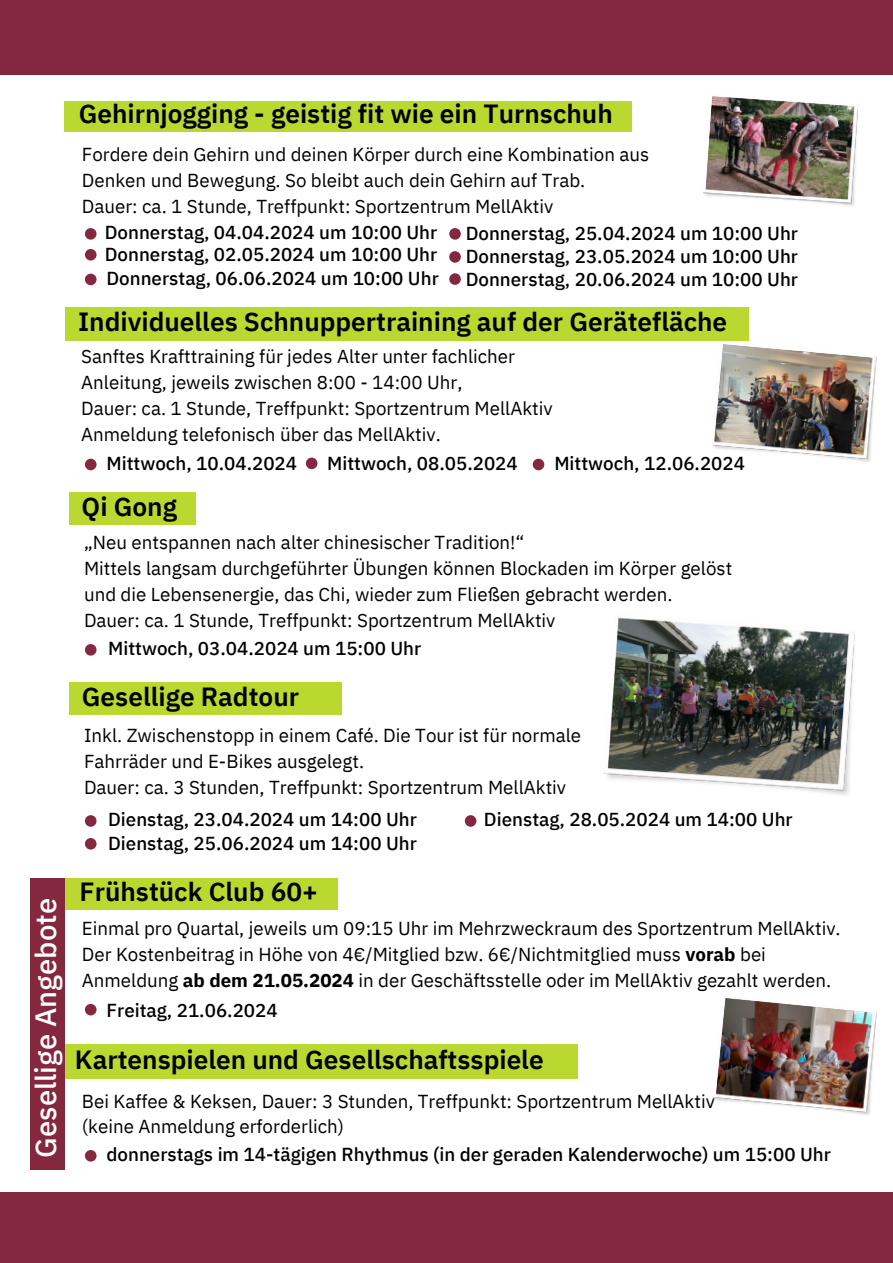
<style>
.page{position:relative;width:893px;height:1263px;background:#fff}
.page>*{position:absolute;margin:0;border:0;box-sizing:border-box;transform-origin:0 0}
.t1{font:500 29.25px "IBM Plex Sans Thai Looped";color:#fff}
.t2{font:600 26.25px "IBM Plex Sans Thai Looped";color:#000}
.t3{font:18.75px/25.9px "IBM Plex Sans Thai Looped";color:#000}
.t4{font:500 18.75px "IBM Plex Sans Thai Looped";color:#000}
.s1{font-weight:700}
</style>
<div class="page">
<div style="left:0;top:0;width:893px;height:75px;background:#84283f"></div>
<div style="left:65px;top:101px;width:567px;height:31px;background:#bbd830"></div>
<div style="left:65px;top:878px;width:272px;height:31px;background:#bbd830"></div>
<div style="left:58px;top:1044px;width:519px;height:35px;background:#bbd830"></div>
<div style="left:69px;top:682px;width:273px;height:32px;background:#bbd830"></div>
<div style="left:31px;top:878px;width:34px;height:292px;background:#84283f"></div>
<div style="left:0;top:1192px;width:893px;height:71px;background:#84283f"></div>
<img style="left:713px;top:998px;width:164px;height:117px">
<div style="left:69px;top:493px;width:126px;height:32px;background:#bbd830"></div>
<svg style="left:84px;top:249px;width:13px;height:12px"></svg>
<svg style="left:84px;top:1150px;width:13px;height:11px"></svg>
<svg style="left:84px;top:1004px;width:13px;height:11px"></svg>
<svg style="left:85px;top:644px;width:12px;height:12px"></svg>
<img style="left:703px;top:96px;width:156px;height:110px">
<svg style="left:449px;top:251px;width:12px;height:12px"></svg>
<svg style="left:85px;top:228px;width:12px;height:12px"></svg>
<img style="left:603px;top:617px;width:252px;height:178px">
<svg style="left:85px;top:815px;width:12px;height:12px"></svg>
<img style="left:712px;top:344px;width:165px;height:118px">
<div style="left:65px;top:307px;width:683px;height:33px;background:#bbd830"></div>
<svg style="left:84px;top:459px;width:13px;height:11px"></svg>
<svg style="left:305px;top:458px;width:13px;height:11px"></svg>
<svg style="left:532px;top:459px;width:13px;height:11px"></svg>
<svg style="left:449px;top:228px;width:12px;height:12px"></svg>
<svg style="left:84px;top:274px;width:13px;height:11px"></svg>
<svg style="left:449px;top:273px;width:12px;height:12px"></svg>
<svg style="left:85px;top:838px;width:12px;height:11px"></svg>
<svg style="left:464px;top:815px;width:13px;height:12px"></svg>
<p class="t1" style="left:29px;top:1158px;width:261px;rotate:-90deg">Gesellige Angebote</p>
<h3 class="t2" style="left:79px;top:99px;width:535px">Gehirnjogging - geistig fit wie ein Turnschuh</h3>
<p class="t3" style="left:82px;top:141px;width:569px">Fordere dein Gehirn und deinen Körper durch eine Kombination aus</p>
<p class="t3" style="left:82px;top:167px;width:505px">Denken und Bewegung. So bleibt auch dein Gehirn auf Trab.</p>
<h3 class="t3" style="left:82px;top:193px;width:473px">Dauer: ca. 1 Stunde, Treffpunkt: Sportzentrum MellAktiv</h3>
<p class="t4" style="left:466px;top:222px;width:334px">Donnerstag, 25.04.2024 um 10:00 Uhr</p>
<h2 class="t4" style="left:466px;top:268px;width:334px">Donnerstag, 20.06.2024 um 10:00 Uhr</h2>
<p class="t4" style="left:105px;top:221px;width:334px">Donnerstag, 04.04.2024 um 10:00 Uhr</p>
<p class="t4" style="left:105px;top:244px;width:334px">Donnerstag, 02.05.2024 um 10:00 Uhr</p>
<p class="t4" style="left:466px;top:245px;width:334px">Donnerstag, 23.05.2024 um 10:00 Uhr</p>
<p class="t4" style="left:106px;top:267px;width:334px">Donnerstag, 06.06.2024 um 10:00 Uhr</p>
<p class="t2" style="left:78px;top:307px;width:650px">Individuelles Schnuppertraining auf der Gerätefläche</p>
<p class="t3" style="left:81px;top:344px;width:435px">Sanftes Krafttraining für jedes Alter unter fachlicher<br>Anleitung, jeweils zwischen 8:00 - 14:00 Uhr,</p>
<h2 class="t3" style="left:81px;top:395px;width:473px">Dauer: ca. 1 Stunde, Treffpunkt: Sportzentrum MellAktiv<br>Anmeldung telefonisch über das MellAktiv.</h2>
<p class="t4" style="left:106px;top:452px;width:192px">Mittwoch, 10.04.2024</p>
<p class="t4" style="left:327px;top:452px;width:192px">Mittwoch, 08.05.2024</p>
<p class="t4" style="left:554px;top:452px;width:192px">Mittwoch, 12.06.2024</p>
<p class="t2" style="left:82px;top:491px;width:97px">Qi Gong</p>
<p class="t3" style="left:84px;top:530px;width:442px">„Neu entspannen nach alter chinesischer Tradition!“</p>
<p class="t3" style="left:84px;top:555px;width:649px">Mittels langsam durchgeführter Übungen können Blockaden im Körper gelöst und die Lebensenergie, das Chi, wieder zum Fließen gebracht werden.</p>
<p class="t3" style="left:84px;top:607px;width:473px">Dauer: ca. 1 Stunde, Treffpunkt: Sportzentrum MellAktiv</p>
<h3 class="t4" style="left:108px;top:637px;width:315px">Mittwoch, 03.04.2024 um 15:00 Uhr</h3>
<h3 class="t2" style="left:82px;top:682px;width:219px">Gesellige Radtour</h3>
<h3 class="t3" style="left:84px;top:722px;width:498px">Inkl. Zwischenstopp in einem Café. Die Tour ist für normale<br>Fahrräder und E-Bikes ausgelegt.</h3>
<p class="t3" style="left:84px;top:774px;width:483px">Dauer: ca. 3 Stunden, Treffpunkt: Sportzentrum MellAktiv</p>
<p class="t4" style="left:108px;top:808px;width:310px">Dienstag, 23.04.2024 um 14:00 Uhr</p>
<p class="t4" style="left:108px;top:832px;width:310px">Dienstag, 25.06.2024 um 14:00 Uhr</p>
<p class="t4" style="left:484px;top:808px;width:310px">Dienstag, 28.05.2024 um 14:00 Uhr</p>
<h3 class="t2" style="left:80px;top:877px;width:240px">Frühstück Club 60+</h3>
<h3 class="t3" style="left:82px;top:916px;width:760px">Einmal pro Quartal, jeweils um 09:15 Uhr im Mehrzweckraum des Sportzentrum MellAktiv.</h3>
<p class="t3" style="left:82px;top:941px;width:751px">Der Kostenbeitrag in Höhe von 4€/Mitglied bzw. 6€/Nichtmitglied muss <span class="s1">vorab</span> bei<br>Anmeldung <span class="s1">ab dem 21.05.2024</span> in der Geschäftsstelle oder im MellAktiv gezahlt werden.</p>
<h3 class="t4" style="left:106px;top:999px;width:173px">Freitag, 21.06.2024</h3>
<h3 class="t2" style="left:75px;top:1045px;width:470px">Kartenspielen und Gesellschaftsspiele</h3>
<p class="t3" style="left:82px;top:1088px;width:634px">Bei Kaffee &amp; Keksen, Dauer: 3 Stunden, Treffpunkt: Sportzentrum MellAktiv</p>
<h3 class="t3" style="left:82px;top:1114px;width:264px">(keine Anmeldung erforderlich)</h3>
<h2 class="t4" style="left:106px;top:1143px;width:726px">donnerstags im 14-tägigen Rhythmus (in der geraden Kalenderwoche) um 15:00 Uhr</h2>
</div>
